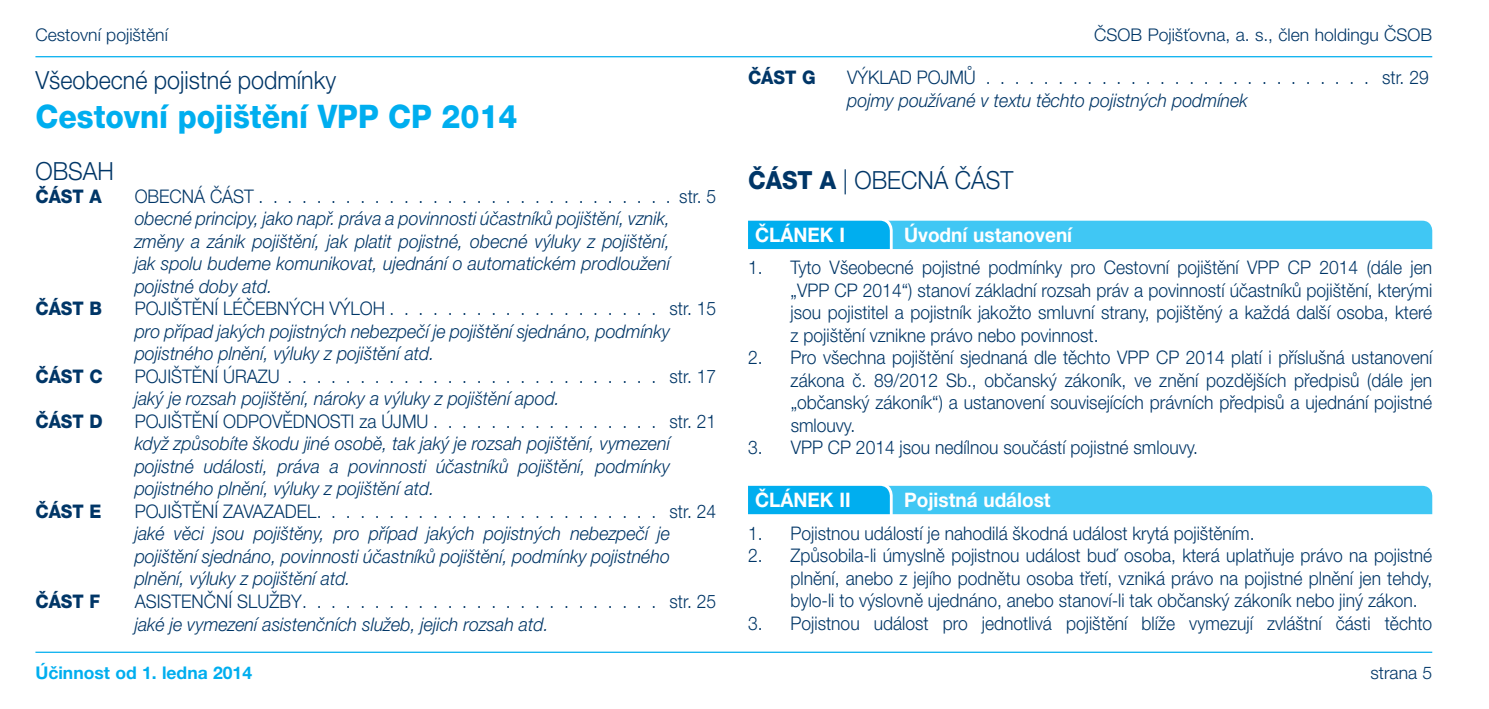
<style>
.page{position:relative;width:1489px;height:709px;background:#fff}
.page>*{position:absolute;margin:0;border:0;box-sizing:border-box;transform-origin:0 0}
.t1{font:800 32.5px "Helvetica Neue LT Pro";color:#00aeef;scale:.93 1}
.t2{font:300 25px "Helvetica Neue LT Pro";color:#003667;scale:.93 1}
.t3{font:700 20px "Helvetica Neue LT Pro";color:#fff;scale:.95 1}
.t4{font:300 18.75px/22.5px "Helvetica Neue LT Pro";color:#003667;text-align:justify;scale:.93 1}
.t5{font:italic 300 18.75px/22.5px "Helvetica Neue LT Pro";color:#003667;text-align:justify;scale:.95 1}
.t6{font:800 18.75px "Helvetica Neue LT Pro";color:#003667;scale:.93 1}
.t7{font:300 17.5px "Helvetica Neue LT Pro";color:#003667}
.t8{font:700 17.5px "Helvetica Neue LT Pro";color:#00aeef}
.s1{font-weight:800}
</style>
<div class="page">
<hr style="left:35px;top:651px;width:1396px;height:2px;background:#00aeef">
<hr style="left:35px;top:56px;width:1396px;height:1px;background:#00aeef">
<svg style="left:748px;top:220px;width:683px;height:30px;background:#3ec5f3"></svg>
<svg style="left:748px;top:485px;width:683px;height:30px;background:#3ec5f3"></svg>
<p class="t7" style="left:35px;top:24px;width:134px">Cestovní pojištění</p>
<p class="t7" style="left:1094px;top:24px;width:339px">ČSOB Pojišťovna, a. s., člen holdingu ČSOB</p>
<h2 class="t2" style="left:35px;top:65px;width:325px">Všeobecné pojistné podmínky</h2>
<h1 class="t1" style="left:35px;top:97px;width:520px">Cestovní pojištění VPP CP 2014</h1>
<h2 class="t2" style="left:35px;top:156px;width:86px">OBSAH</h2>
<p class="t6" style="left:35px;top:185px;width:73px">ČÁST A</p>
<p class="t4" style="left:135px;top:184px;width:626px">OBECNÁ ČÁST . . . . . . . . . . . . . . . . . . . . . . . . . . . . . str. 5</p>
<p class="t5" style="left:135px;top:207px;width:565px">obecné principy, jako např. práva a povinnosti účastníků pojištění, vznik, změny a zánik pojištění, jak platit pojistné, obecné výluky z pojištění, jak spolu budeme komunikovat, ujednání o automatickém prodloužení pojistné doby atd.</p>
<p class="t6" style="left:35px;top:297px;width:73px">ČÁST B</p>
<p class="t4" style="left:135px;top:297px;width:626px">POJIŠTĚNÍ LÉČEBNÝCH VÝLOH . . . . . . . . . . . . . . . . . . . str. 15</p>
<p class="t5" style="left:135px;top:320px;width:565px">pro případ jakých pojistných nebezpečí je pojištění sjednáno, podmínky pojistného plnění, výluky z pojištění atd.</p>
<p class="t6" style="left:35px;top:365px;width:74px">ČÁST C</p>
<p class="t4" style="left:135px;top:364px;width:157px">POJIŠTĚNÍ ÚRAZU</p>
<p class="t4" style="left:669px;top:364px;width:52px">str. 17</p>
<p class="t5" style="left:135px;top:387px;width:449px">jaký je rozsah pojištění, nároky a výluky z pojištění apod.</p>
<p class="t6" style="left:35px;top:410px;width:74px">ČÁST D</p>
<p class="t4" style="left:135px;top:409px;width:626px">POJIŠTĚNÍ ODPOVĚDNOSTI za ÚJMU . . . . . . . . . . . . . . . . str. 21</p>
<p class="t5" style="left:135px;top:432px;width:565px">když způsobíte škodu jiné osobě, tak jaký je rozsah pojištění, vymezení pojistné události, práva a povinnosti účastníků pojištění, podmínky pojistného plnění, výluky z pojištění atd.</p>
<p class="t6" style="left:35px;top:500px;width:70px">ČÁST E</p>
<p class="t4" style="left:135px;top:499px;width:626px">POJIŠTĚNÍ ZAVAZADEL . . . . . . . . . . . . . . . . . . . . . . . . str. 24</p>
<p class="t5" style="left:135px;top:522px;width:565px">jaké věci jsou pojištěny, pro případ jakých pojistných nebezpečí je pojištění sjednáno, povinnosti účastníků pojištění, podmínky pojistného plnění, výluky z pojištění atd.</p>
<p class="t6" style="left:35px;top:590px;width:71px">ČÁST F</p>
<p class="t4" style="left:135px;top:589px;width:626px">ASISTENČNÍ SLUŽBY . . . . . . . . . . . . . . . . . . . . . . . . . str. 25</p>
<p class="t5" style="left:135px;top:612px;width:437px">jaké je vymezení asistenčních služeb, jejich rozsah atd.</p>
<p class="t6" style="left:748px;top:66px;width:74px">ČÁST G</p>
<p class="t4" style="left:847px;top:66px;width:140px">VÝKLAD POJMŮ</p>
<p class="t4" style="left:1381px;top:66px;width:52px">str. 29</p>
<p class="t5" style="left:847px;top:89px;width:423px">pojmy používané v textu těchto pojistných podmínek</p>
<h2 class="t2" style="left:748px;top:165px;width:287px"><span class="s1">ČÁST A</span> | OBECNÁ ČÁST</h2>
<p class="t3" style="left:755px;top:222px;width:96px">ČLÁNEK I</p>
<p class="t3" style="left:904px;top:222px;width:178px">Úvodní ustanovení</p>
<p class="t4" style="left:790px;top:256px;width:691px;text-indent:-42px">1. Tyto Všeobecné pojistné podmínky pro Cestovní pojištění VPP CP 2014 (dále jen „VPP CP 2014“) stanoví základní rozsah práv a povinností účastníků pojištění, kterými jsou pojistitel a pojistník jakožto smluvní strany, pojištěný a každá další osoba, které z pojištění vznikne právo nebo povinnost.</p>
<p class="t4" style="left:790px;top:346px;width:691px;text-indent:-43px">2. Pro všechna pojištění sjednaná dle těchto VPP CP 2014 platí i příslušná ustanovení zákona č. 89/2012 Sb., občanský zákoník, ve znění pozdějších předpisů (dále jen „občanský zákoník“) a ustanovení souvisejících právních předpisů a ujednání pojistné smlouvy.</p>
<p class="t4" style="left:748px;top:436px;width:482px">3. VPP CP 2014 jsou nedílnou součástí pojistné smlouvy.</p>
<p class="t3" style="left:755px;top:487px;width:102px">ČLÁNEK II</p>
<p class="t3" style="left:904px;top:487px;width:156px">Pojistná událost</p>
<p class="t4" style="left:748px;top:521px;width:542px">1. Pojistnou událostí je nahodilá škodná událost krytá pojištěním.</p>
<p class="t4" style="left:790px;top:543px;width:691px;text-indent:-43px">2. Způsobila-li úmyslně pojistnou událost buď osoba, která uplatňuje právo na pojistné plnění, anebo z jejího podnětu osoba třetí, vzniká právo na pojistné plnění jen tehdy, bylo-li to výslovně ujednáno, anebo stanoví-li tak občanský zákoník nebo jiný zákon.</p>
<p class="t4" style="left:748px;top:611px;width:737px">3. Pojistnou událost pro jednotlivá pojištění blíže vymezují zvláštní části těchto</p>
<p class="t8" style="left:35px;top:662px;width:218px">Účinnost od 1. ledna 2014</p>
<p class="t7" style="left:1370px;top:662px;width:63px">strana 5</p>
</div>
